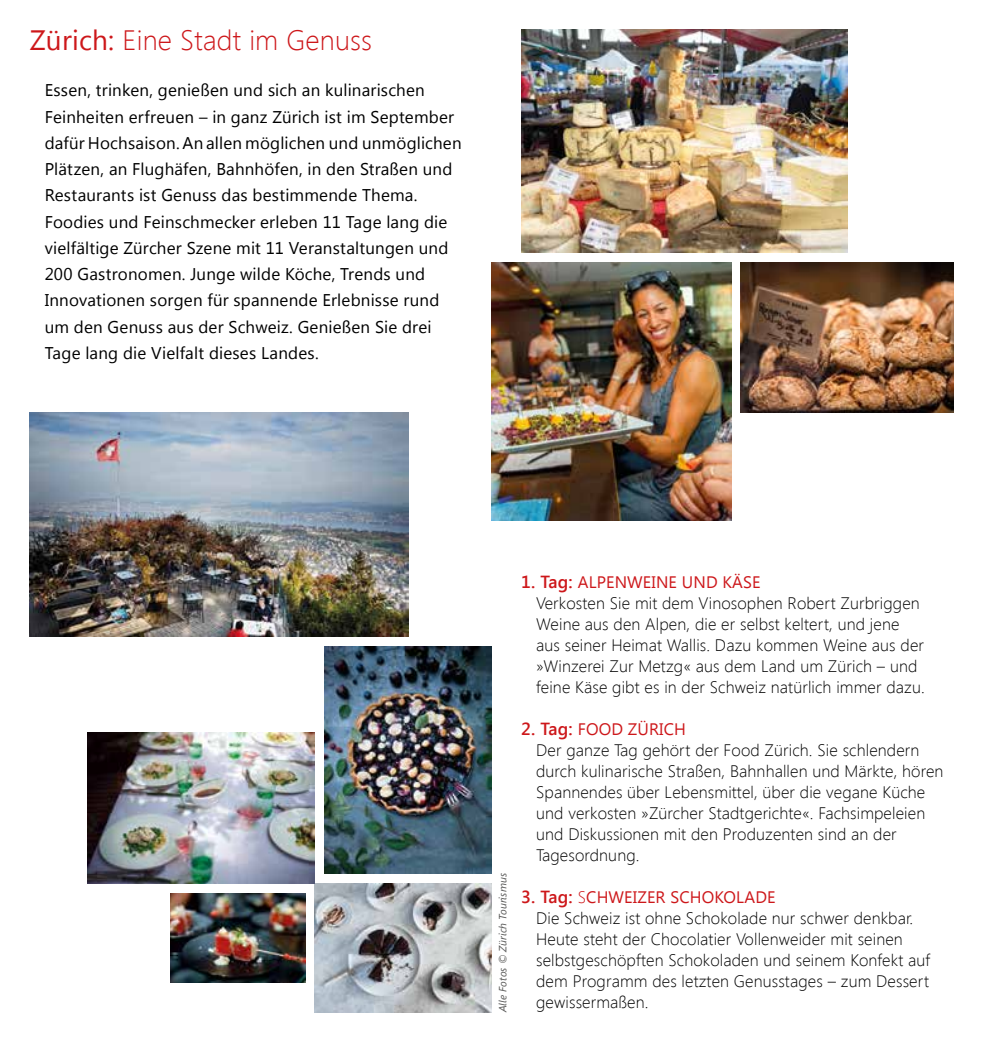
<style>
.page{position:relative;width:983px;height:1042px;background:#fff}
.page>*{position:absolute;margin:0;border:0;box-sizing:border-box;transform-origin:0 0}
.t1{font:300 28px "Segoe UI";letter-spacing:.01em;color:#cd171a}
.t2{font:16.97px/26.2px "Segoe UI";letter-spacing:.01em;color:#000}
.t3{font:300 16.62px/21px "Segoe UI";letter-spacing:.01em;color:#000}
.t4{font:italic 10.5px "Segoe UI";letter-spacing:.01em;color:#575756}
.s1{font-weight:400}
.s2{font-weight:600;font-size:17.5px;color:#cd171a}
.s3{font-weight:400;color:#cd171a}
.s4{color:#cd171a}
</style>
<div class="page">
<img style="left:491px;top:263px;width:239px;height:258px">
<img style="left:521px;top:30px;width:325px;height:223px">
<img style="left:740px;top:263px;width:212px;height:150px">
<img style="left:171px;top:894px;width:134px;height:88px">
<img style="left:325px;top:646px;width:166px;height:228px">
<img style="left:315px;top:884px;width:176px;height:128px">
<img style="left:30px;top:413px;width:378px;height:223px">
<img style="left:88px;top:733px;width:227px;height:151px">
<h1 class="t1" style="left:30px;top:21px;width:344px"><span class="s1">Zürich:</span> Eine Stadt im Genuss</h1>
<p class="t2" style="left:45px;top:76px;width:418px">Essen, trinken, genießen und sich an kulinarischen Feinheiten erfreuen – in ganz Zürich ist im September dafür Hochsaison. An allen möglichen und unmöglichen Plätzen, an Flughäfen, Bahnhöfen, in den Straßen und Restaurants ist Genuss das bestimmende Thema.<br>Foodies und Feinschmecker erleben 11 Tage lang die vielfältige Zürcher Szene mit 11 Veranstaltungen und 200 Gastronomen. Junge wilde Köche, Trends und Innovationen sorgen für spannende Erlebnisse rund um den Genuss aus der Schweiz. Genießen Sie drei Tage lang die Vielfalt dieses Landes.</p>
<p class="t4" style="left:495px;top:1012px;width:140px;rotate:-90deg">Alle Fotos © Zürich Tourismus</p>
<p class="t3" style="left:536px;top:571px;width:390px;text-indent:-15px"><span class="s2">1. Tag:</span> <span class="s3">ALPENWEINE UND KÄSE<br></span>Verkosten Sie mit dem Vinosophen Robert Zurbriggen Weine aus den Alpen, die er selbst keltert, und jene aus seiner Heimat Wallis. Dazu kommen Weine aus der »Winzerei Zur Metzg« aus dem Land um Zürich – und feine Käse gibt es in der Schweiz natürlich immer dazu.</p>
<p class="t3" style="left:536px;top:718px;width:408px;text-indent:-15px"><span class="s2">2. Tag:</span> <span class="s3">FOOD ZÜRICH<br></span>Der ganze Tag gehört der Food Zürich. Sie schlendern durch kulinarische Straßen, Bahnhallen und Märkte, hören Spannendes über Lebensmittel, über die vegane Küche und verkosten »Zürcher Stadtgerichte«. Fachsimpeleien und Diskussionen mit den Produzenten sind an der Tagesordnung.</p>
<p class="t3" style="left:536px;top:886px;width:395px;text-indent:-15px"><span class="s2">3. Tag:</span> <span class="s4">S</span><span class="s3">CHWEIZER SCHOKOLADE<br></span>Die Schweiz ist ohne Schokolade nur schwer denkbar.<br>Heute steht der Chocolatier Vollenweider mit seinen selbstgeschöpften Schokoladen und seinem Konfekt auf dem Programm des letzten Genusstages – zum Dessert gewissermaßen.</p>
</div>
